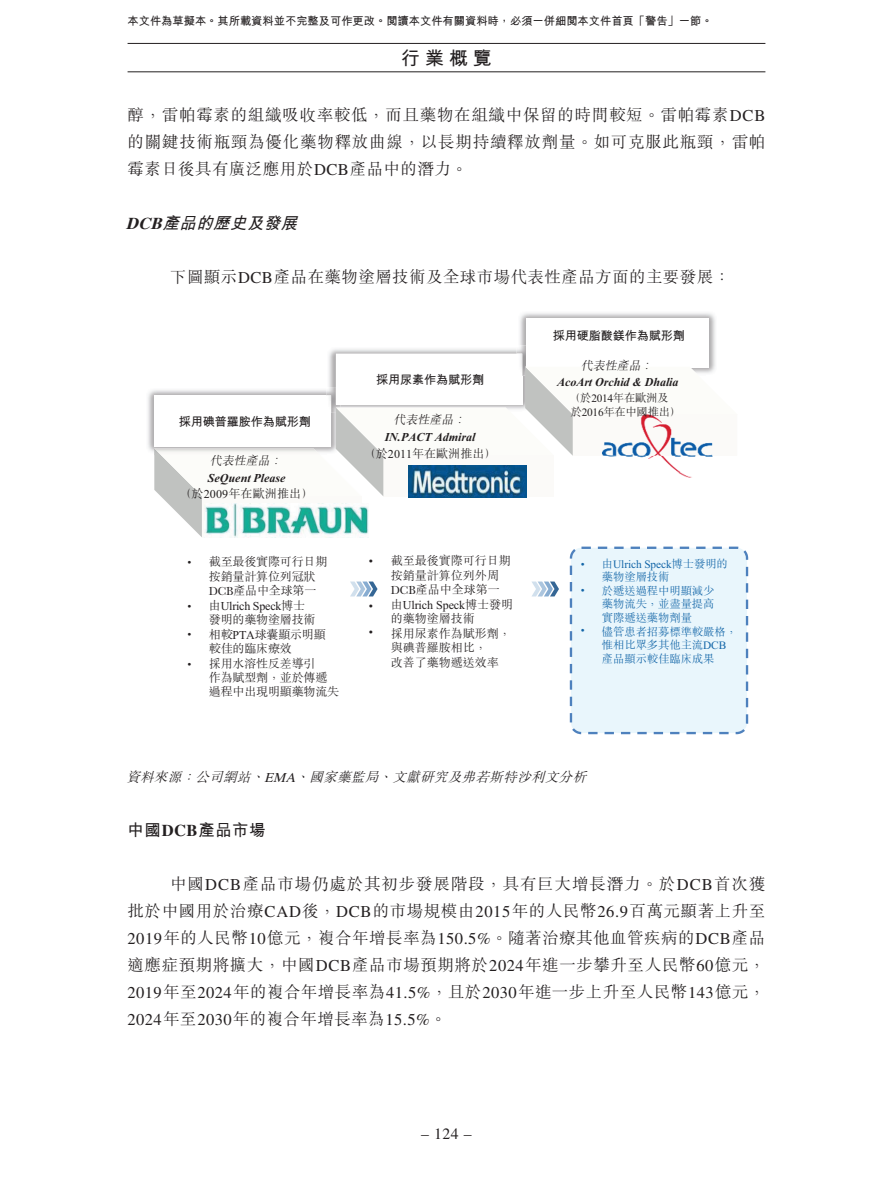
<style>
.page{position:relative;width:893px;height:1191px;background:#fff}
.page>*{position:absolute;margin:0;border:0;box-sizing:border-box;transform-origin:0 0}
.t1{font:700 18.75px "M Hei HK";color:#231f20}
.t2{font:300 16.5px/27px "M Sung HK";letter-spacing:.025em;color:#231f20;text-align:justify}
.t3{font:16.5px "Times LT Std";letter-spacing:.025em;color:#231f20}
.t4{font:italic 700 16.5px "M Hei HK";color:#231f20}
.t5{font:700 16.5px "M Hei HK";letter-spacing:.025em;color:#231f20}
.t6{font:15.75px "Times LT Std";color:#231f20}
.t7{font:italic 300 13.5px "M Sung HK";color:#231f20}
.t8{font:12px/14.4px "M Sung HK Light E Ten B5 H";letter-spacing:-.02em;color:#231f20}
.t9{font:italic 700 12px "Times New Roman";letter-spacing:-.005em;color:#231f20}
.t10{font:12px "Times New Roman";letter-spacing:-.015em;color:#231f20}
.t11{font:12px "M Hei HK Bold E Ten B5 H";letter-spacing:-.005em;color:#231f20}
.t12{font:italic 12px "M Sung HK Light E Ten B5 H";color:#231f20}
.t13{font:11.4px/13.6px "M Sung HK Light E Ten B5 H";letter-spacing:-.01em;color:#1366a8}
.t14{font:11.4px/13.6px "M Sung HK Light E Ten B5 H";letter-spacing:-.025em;color:#231f20}
.t15{font:11.4px "Times New Roman";letter-spacing:-.01em;color:#1366a8}
.t16{font:11.4px "Times New Roman";color:#231f20}
.t17{font:700 11.25px "M Hei HK";color:#231f20}
.s1{font-family:"Times LT Std";font-weight:400}
.s2{font-family:"Times LT Std"}
.s3{font-family:"Times New Roman"}
.s4{font-family:"M Sung HK Light E Ten B5 H"}
.s5{font-family:"M Sung HK";font-weight:300}
</style>
<div class="page">
<hr style="left:128px;top:43px;width:637px;height:1px;background:#231f20">
<hr style="left:128px;top:71px;width:637px;height:1px;background:#231f20">
<div style="left:570px;top:546px;width:178px;height:188px;background:#e9f6fc"></div>
<img style="left:148px;top:390px;width:6px;height:62px">
<img style="left:329px;top:349px;width:188px;height:18px">
<div style="left:336px;top:353px;width:186px;height:51px;background:#fff"></div>
<img style="left:520px;top:313px;width:195px;height:54px">
<img style="left:517px;top:345px;width:9px;height:22px">
<img style="left:517px;top:353px;width:5px;height:14px">
<img style="left:517px;top:360px;width:4px;height:7px">
<div style="left:526px;top:318px;width:183px;height:49px;background:#fff"></div>
<svg style="left:154px;top:367px;width:561px;height:170px"></svg>
<img style="left:578px;top:456px;width:137px;height:24px">
<img style="left:578px;top:406px;width:137px;height:50px">
<img style="left:408px;top:465px;width:118px;height:33px">
<svg style="left:350px;top:581px;width:28px;height:15px"></svg>
<svg style="left:532px;top:581px;width:27px;height:15px"></svg>
<img style="left:205px;top:504px;width:164px;height:34px">
<p class="t17" style="left:128px;top:13px;width:586px">本文件為草擬本。其所載資料並不完整及可作更改。閱讀本文件有關資料時，必須一併細閱本文件首頁「警告」一節。</p>
<p class="t1" style="left:401px;top:44px;width:92px">行業概覽</p>
<p class="t2" style="left:128px;top:101px;width:639px">醇，雷帕霉素的組織吸收率較低，而且藥物在組織中保留的時間較短。雷帕霉素<span class="s1">DCB</span>的關鍵技術瓶頸為優化藥物釋放曲線，以長期持續釋放劑量。如可克服此瓶頸，雷帕霉素日後具有廣泛應用於<span class="s1">DCB</span>產品中的潛力。</p>
<p class="t4" style="left:126px;top:211px;width:179px"><span class="s2">DCB</span>產品的歷史及發展</p>
<p class="t2" style="left:170px;top:263px;width:562px">下圖顯示<span class="s1">DCB</span>產品在藥物塗層技術及全球市場代表性產品方面的主要發展：</p>
<p class="t11" style="left:179px;top:413px;width:133px">採用碘普羅胺作為賦形劑</p>
<p class="t12" style="left:210px;top:452px;width:76px">代表性產品︰</p>
<p class="t9" style="left:208px;top:469px;width:79px">SeQuent Please</p>
<p class="t8" style="left:179px;top:486px;width:136px">（於<span class="s3">2009</span>年在歐洲推出）</p>
<p class="t16" style="left:188px;top:555px;width:5px">•</p>
<p class="t16" style="left:188px;top:599px;width:5px">•</p>
<p class="t16" style="left:188px;top:626px;width:5px">•</p>
<p class="t16" style="left:188px;top:656px;width:5px">•</p>
<p class="t8" style="left:209px;top:554px;width:120px">截至最後實際可行日期按銷量計算位列冠狀<br>DCB產品中全球第一</p>
<p class="t10" style="left:209px;top:597px;width:98px"><span class="s4">由</span>Ulrich Speck<span class="s4">博士</span></p>
<p class="t8" style="left:209px;top:612px;width:132px">發明的藥物塗層技術<br>相較<span class="s3">PTA</span>球囊顯示明顯較佳的臨床療效<br>採用水溶性反差導引<br>作為賦型劑，並於傳遞過程中出現明顯藥物流失</p>
<p class="t11" style="left:376px;top:370px;width:109px">採用尿素作為賦形劑</p>
<p class="t12" style="left:393px;top:411px;width:76px">代表性產品︰</p>
<p class="t9" style="left:385px;top:428px;width:92px">IN.PACT Admiral</p>
<p class="t8" style="left:364px;top:445px;width:134px">（於<span class="s3">2011</span>年在歐洲推出）</p>
<p class="t10" style="left:369px;top:553px;width:6px">•</p>
<p class="t10" style="left:369px;top:598px;width:6px">•</p>
<p class="t10" style="left:369px;top:624px;width:6px">•</p>
<p class="t8" style="left:391px;top:553px;width:121px">截至最後實際可行日期按銷量計算位列外周<br>DCB產品中全球第一</p>
<p class="t10" style="left:391px;top:597px;width:124px"><span class="s4">由</span>Ulrich Speck<span class="s4">博士發明</span></p>
<p class="t8" style="left:391px;top:611px;width:121px">的藥物塗層技術<br>採用尿素作為賦形劑，與碘普羅胺相比，<br>改善了藥物遞送效率</p>
<p class="t11" style="left:553px;top:327px;width:133px">採用硬脂酸鎂作為賦形劑</p>
<p class="t12" style="left:581px;top:357px;width:76px">代表性產品︰</p>
<p class="t9" style="left:557px;top:374px;width:123px">AcoArt Orchid &amp; Dhalia</p>
<p class="t14" style="left:569px;top:391px;width:114px">（於<span class="s3">2014</span>年在歐洲及於<span class="s3">2016</span>年在中國推出）</p>
<p class="t15" style="left:581px;top:556px;width:5px">•</p>
<p class="t15" style="left:581px;top:582px;width:5px">•</p>
<p class="t15" style="left:581px;top:622px;width:5px">•</p>
<p class="t15" style="left:602px;top:556px;width:128px"><span class="s4">由</span>Ulrich Speck<span class="s4">博士發明的</span></p>
<p class="t13" style="left:602px;top:569px;width:137px">藥物塗層技術<br>於遞送過程中明顯減少<br>藥物流失，並盡量提高<br>實際遞送藥物劑量<br>儘管患者招募標準較嚴格，惟相比眾多其他主流<span class="s3">DCB</span>產品顯示較佳臨床成果</p>
<p class="t7" style="left:126px;top:768px;width:466px">資料來源：公司網站、<span class="s1">EMA</span>、國家藥監局、文獻研究及弗若斯特沙利文分析</p>
<p class="t5" style="left:128px;top:818px;width:140px">中國<span class="s2">DCB</span>產品市場</p>
<p class="t2" style="left:128px;top:870px;width:639px;text-indent:43px">中國<span class="s1">DCB</span>產品市場仍處於其初步發展階段，具有巨大增長潛力。於<span class="s1">DCB</span>首次獲批於中國用於治療<span class="s1">CAD</span>後，<span class="s1">DCB</span>的市場規模由<span class="s1">2015</span>年的人民幣<span class="s1">26.9</span>百萬元顯著上升至<span class="s1">2019</span>年的人民幣<span class="s1">10</span>億元，複合年增長率為<span class="s1">150.5%</span>。隨著治療其他血管疾病的<span class="s1">DCB</span>產品適應症預期將擴大，中國<span class="s1">DCB</span>產品市場預期將於<span class="s1">2024</span>年進一步攀升至人民幣<span class="s1">60</span>億元，<span class="s1">2019</span>年至<span class="s1">2024</span>年的複合年增長率為<span class="s1">41.5%</span>，且於<span class="s1">2030</span>年進一步上升至人民幣<span class="s1">143</span>億元，</p>
<p class="t3" style="left:128px;top:1010px;width:321px">2024<span class="s5">年至</span>2030<span class="s5">年的複合年增長率為</span>15.5%<span class="s5">。</span></p>
<p class="t6" style="left:421px;top:1125px;width:52px">– 124 –</p>
</div>
